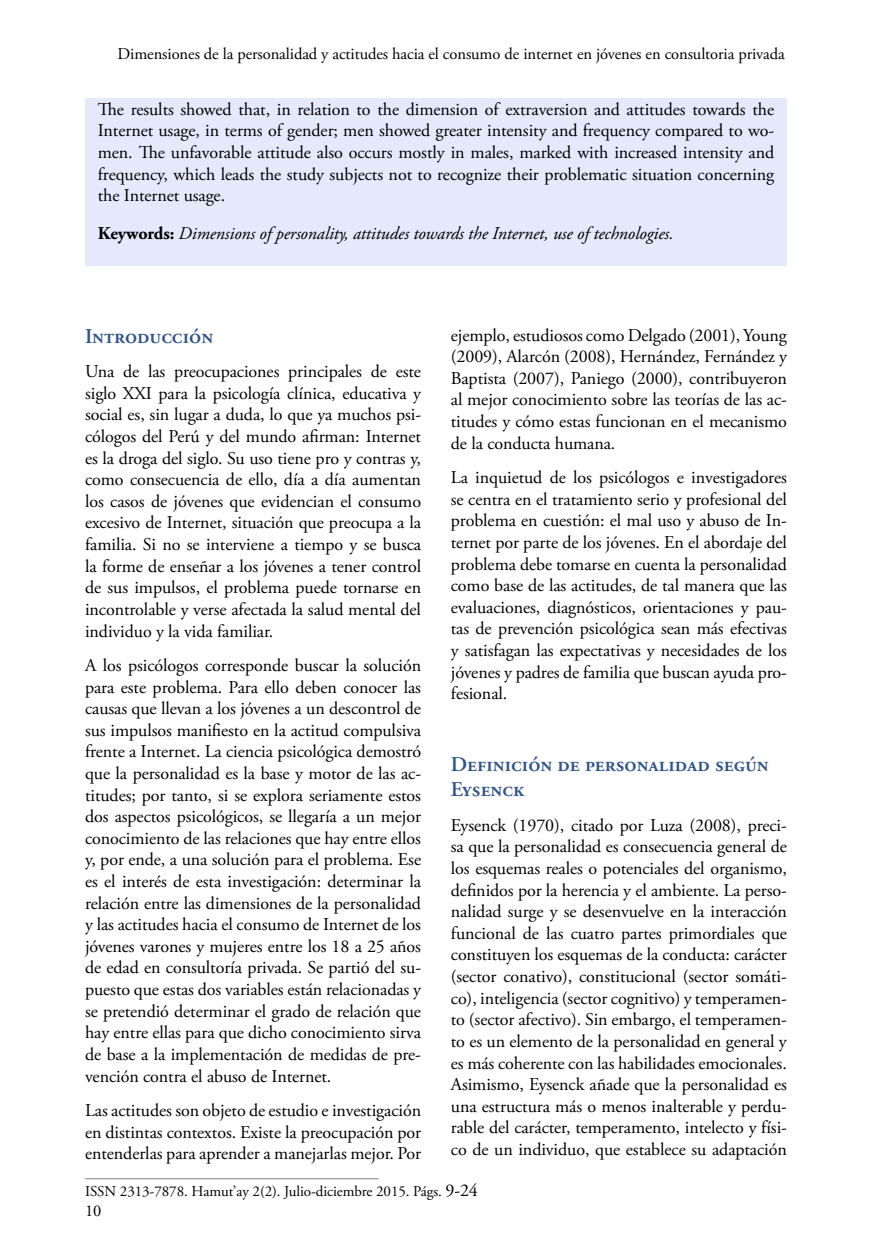
<style>
.page{position:relative;width:872px;height:1255px;background:#fff}
.page>*{position:absolute;margin:0;border:0;box-sizing:border-box;transform-origin:0 0}
.t1{font:600 21px/25.2px "Adobe Garamond Pro";color:#2f548a}
.t2{font:18px/21.6px "Adobe Garamond Pro";letter-spacing:-.005em;color:#000;text-align:justify}
.t3{font:italic 18px "Adobe Garamond Pro";letter-spacing:-.005em;color:#000}
.t4{font:16.5px "Adobe Garamond Pro";letter-spacing:-.005em;color:#000}
.t5{font:15px "Adobe Garamond Pro";letter-spacing:-.005em;color:#000}
.s1{font-weight:700;font-style:normal}
.s2{font-size:18px}
</style>
<div class="page">
<hr style="left:85px;top:1178px;width:293px;height:1px;background:#808080">
<div style="left:85px;top:98px;width:702px;height:167px;background:#e6e9fc"></div>
<p class="t4" style="left:118px;top:44px;width:668px">Dimensiones de la personalidad y actitudes hacia el consumo de internet en jóvenes en consultoria privada</p>
<p class="t2" style="left:98px;top:99px;width:678px">The results showed that, in relation to the dimension of extraversion and attitudes towards the Internet usage, in terms of gender; men showed greater intensity and frequency compared to wo&shy;men. The unfavorable attitude also occurs mostly in males, marked with increased intensity and frequency, which leads the study subjects not to recognize their problematic situation concerning the Internet usage.</p>
<p class="t3" style="left:98px;top:223px;width:577px"><span class="s1">Keywords:</span> Dimensions of personality, attitudes towards the Internet, use of technologies.</p>
<p class="t1" style="left:85px;top:324px;width:130px">Introducción</p>
<p class="t2" style="left:85px;top:361px;width:337px">Una de las preocupaciones principales de este siglo XXI para la psicología clínica, educativa y social es, sin lugar a duda, lo que ya muchos psi&shy;cólogos del Perú y del mundo afirman: Internet es la droga del siglo. Su uso tiene pro y contras y, como consecuencia de ello, día a día aumentan los casos de jóvenes que evidencian el consumo excesivo de Internet, situación que preocupa a la familia. Si no se interviene a tiempo y se busca la forme de enseñar a los jóvenes a tener control de sus impulsos, el problema puede tornarse en incontrolable y verse afectada la salud mental del individuo y la vida familiar.</p>
<p class="t2" style="left:85px;top:655px;width:337px">A los psicólogos corresponde buscar la solución para este problema. Para ello deben conocer las causas que llevan a los jóvenes a un descontrol de sus impulsos manifiesto en la actitud compulsiva frente a Internet. La ciencia psicológica demostró que la personalidad es la base y motor de las ac&shy;titudes; por tanto, si se explora seriamente estos dos aspectos psicológicos, se llegaría a un mejor conocimiento de las relaciones que hay entre ellos y, por ende, a una solución para el problema. Ese es el interés de esta investigación: determinar la relación entre las dimensiones de la personalidad y las actitudes hacia el consumo de Internet de los jóvenes varones y mujeres entre los 18 a 25 años de edad en consultoría privada. Se partió del su&shy;puesto que estas dos variables están relacionadas y se pretendió determinar el grado de relación que hay entre ellas para que dicho conocimiento sirva de base a la implementación de medidas de pre&shy;vención contra el abuso de Internet.</p>
<p class="t2" style="left:85px;top:1099px;width:337px">Las actitudes son objeto de estudio e investigación en distintas contextos. Existe la preocupación por entenderlas para aprender a manejarlas mejor. Por</p>
<p class="t2" style="left:451px;top:325px;width:337px">ejemplo, estudiosos como Delgado (2001), Young (2009), Alarcón (2008), Hernández, Fernández y Baptista (2007), Paniego (2000), contribuyeron al mejor conocimiento sobre las teorías de las ac&shy;titudes y cómo estas funcionan en el mecanismo de la conducta humana.</p>
<p class="t2" style="left:451px;top:467px;width:337px">La inquietud de los psicólogos e investigadores se centra en el tratamiento serio y profesional del problema en cuestión: el mal uso y abuso de In&shy;ternet por parte de los jóvenes. En el abordaje del problema debe tomarse en cuenta la personalidad como base de las actitudes, de tal manera que las evaluaciones, diagnósticos, orientaciones y pau&shy;tas de prevención psicológica sean más efectivas y satisfagan las expectativas y necesidades de los jóvenes y padres de familia que buscan ayuda pro&shy;fesional.</p>
<p class="t1" style="left:451px;top:752px;width:319px">Definición de personalidad según<br>Eysenck</p>
<p class="t2" style="left:451px;top:814px;width:337px">Eysenck (1970), citado por Luza (2008), preci&shy;sa que la personalidad es consecuencia general de los esquemas reales o potenciales del organismo, definidos por la herencia y el ambiente. La perso&shy;nalidad surge y se desenvuelve en la interacción funcional de las cuatro partes primordiales que constituyen los esquemas de la conducta: carácter (sector conativo), constitucional (sector somáti&shy;co), inteligencia (sector cognitivo) y temperamen&shy;to (sector afectivo). Sin embargo, el temperamen&shy;to es un elemento de la personalidad en general y es más coherente con las habilidades emocionales.<br>Asimismo, Eysenck añade que la personalidad es una estructura más o menos inalterable y perdu&shy;rable del carácter, temperamento, intelecto y físi&shy;co de un individuo, que establece su adaptación</p>
<p class="t5" style="left:85px;top:1181px;width:394px">ISSN 2313-7878. Hamut’ay 2(2). Julio-diciembre 2015. Págs. <span class="s2">9-24</span></p>
<p class="t4" style="left:85px;top:1200px;width:18px">10</p>
</div>
